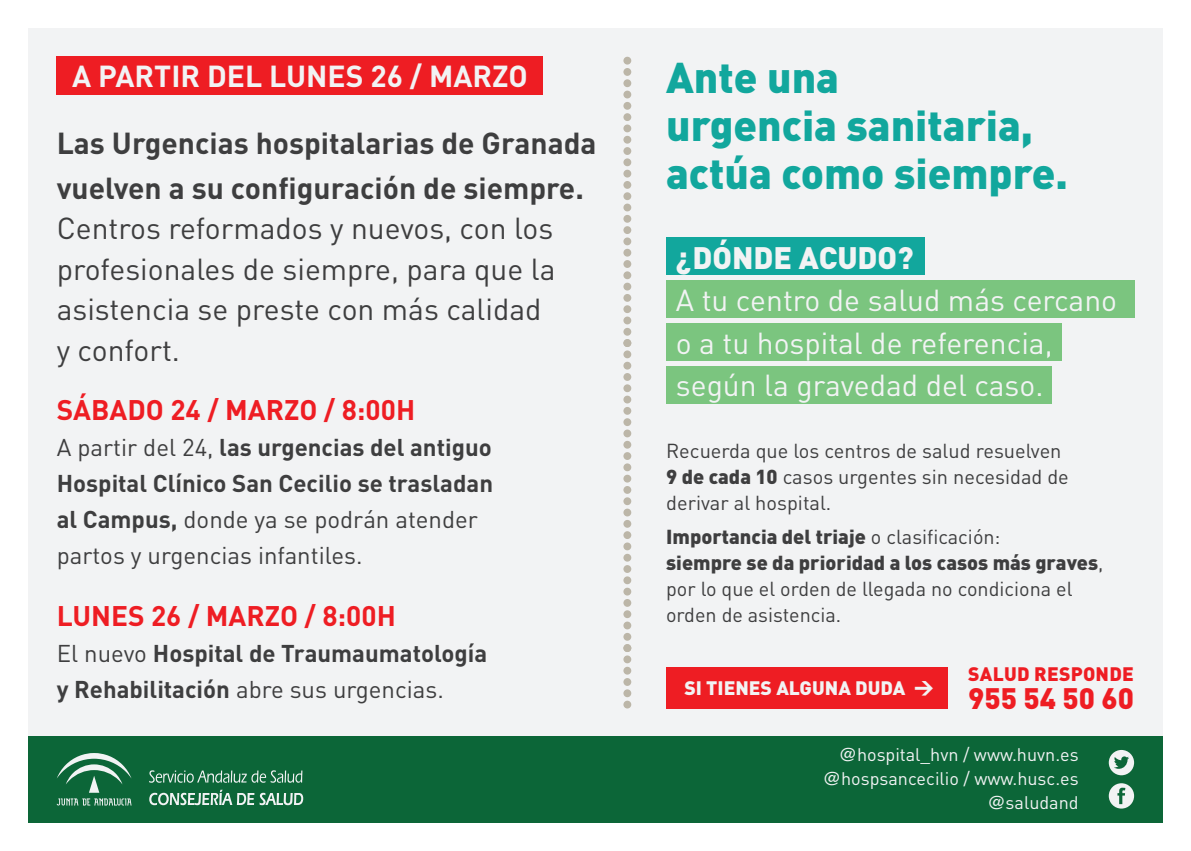
<style>
.page{position:relative;width:1191px;height:851px;background:#fff}
.page>*{position:absolute;margin:0;border:0;box-sizing:border-box;transform-origin:0 0}
.t1{font:900 42.4px/48px "DIN";color:#12a79d}
.t2{font:900 30.6px "DIN";color:#f2f3f4}
.t3{font:30px/40.4px "DIN";color:#3e3e3f}
.t4{font:30px/42.6px "DIN";color:#f2f3f4}
.t5{font:700 30px/44.4px "DIN";color:#3e3e3f}
.t6{font:700 30px "DIN";color:#f2f3f4}
.t7{font:900 29.2px "DIN";color:#ee1d23}
.t8{font:700 28px "DIN";color:#ee1d23}
.t9{font:700 24px/36px "DIN";color:#3e3e3f}
.t10{font:20px/26px "DIN";color:#3e3e3f}
.t11{font:900 19.2px "DIN";color:#f2f3f4}
.t12{font:900 19.2px "DIN";color:#ee1d23}
.t13{font:18px/24px "DIN";color:#f2f3f4;text-align:right}
.s1{font-weight:400}
.s2{font-weight:900}
.s3{font-family:"Helvetica"}
</style>
<div class="page">
<div style="left:28px;top:28px;width:1134px;height:794px;background:#f2f3f4"></div>
<div style="left:28px;top:735px;width:1134px;height:87px;background:#0c6638"></div>
<div style="left:623px;top:91px;width:8px;height:7px;background:#bcb6a8;border-radius:50%"></div>
<div style="left:623px;top:79px;width:8px;height:8px;background:#bcb6a8;border-radius:50%"></div>
<div style="left:623px;top:68px;width:8px;height:8px;background:#bcb6a8;border-radius:50%"></div>
<div style="left:623px;top:57px;width:8px;height:8px;background:#bcb6a8;border-radius:50%"></div>
<div style="left:623px;top:305px;width:8px;height:8px;background:#bcb6a8;border-radius:50%"></div>
<div style="left:623px;top:294px;width:8px;height:8px;background:#bcb6a8;border-radius:50%"></div>
<div style="left:623px;top:282px;width:8px;height:8px;background:#bcb6a8;border-radius:50%"></div>
<div style="left:623px;top:271px;width:8px;height:8px;background:#bcb6a8;border-radius:50%"></div>
<div style="left:623px;top:260px;width:8px;height:8px;background:#bcb6a8;border-radius:50%"></div>
<div style="left:623px;top:249px;width:8px;height:7px;background:#bcb6a8;border-radius:50%"></div>
<div style="left:623px;top:361px;width:8px;height:8px;background:#bcb6a8;border-radius:50%"></div>
<div style="left:623px;top:350px;width:8px;height:8px;background:#bcb6a8;border-radius:50%"></div>
<div style="left:623px;top:339px;width:8px;height:8px;background:#bcb6a8;border-radius:50%"></div>
<div style="left:623px;top:328px;width:8px;height:7px;background:#bcb6a8;border-radius:50%"></div>
<div style="left:623px;top:316px;width:8px;height:8px;background:#bcb6a8;border-radius:50%"></div>
<div style="left:623px;top:237px;width:8px;height:8px;background:#bcb6a8;border-radius:50%"></div>
<div style="left:623px;top:226px;width:8px;height:8px;background:#bcb6a8;border-radius:50%"></div>
<div style="left:623px;top:215px;width:8px;height:8px;background:#bcb6a8;border-radius:50%"></div>
<div style="left:623px;top:203px;width:8px;height:8px;background:#bcb6a8;border-radius:50%"></div>
<div style="left:623px;top:192px;width:8px;height:8px;background:#bcb6a8;border-radius:50%"></div>
<div style="left:623px;top:181px;width:8px;height:8px;background:#bcb6a8;border-radius:50%"></div>
<div style="left:623px;top:170px;width:8px;height:7px;background:#bcb6a8;border-radius:50%"></div>
<div style="left:623px;top:158px;width:8px;height:8px;background:#bcb6a8;border-radius:50%"></div>
<div style="left:623px;top:147px;width:8px;height:8px;background:#bcb6a8;border-radius:50%"></div>
<div style="left:623px;top:136px;width:8px;height:8px;background:#bcb6a8;border-radius:50%"></div>
<div style="left:623px;top:124px;width:8px;height:8px;background:#bcb6a8;border-radius:50%"></div>
<div style="left:623px;top:113px;width:8px;height:8px;background:#bcb6a8;border-radius:50%"></div>
<div style="left:623px;top:102px;width:8px;height:8px;background:#bcb6a8;border-radius:50%"></div>
<div style="left:623px;top:395px;width:8px;height:8px;background:#bcb6a8;border-radius:50%"></div>
<div style="left:623px;top:384px;width:8px;height:8px;background:#bcb6a8;border-radius:50%"></div>
<div style="left:623px;top:373px;width:8px;height:8px;background:#bcb6a8;border-radius:50%"></div>
<div style="left:623px;top:610px;width:8px;height:8px;background:#bcb6a8;border-radius:50%"></div>
<div style="left:623px;top:599px;width:8px;height:7px;background:#bcb6a8;border-radius:50%"></div>
<div style="left:623px;top:587px;width:8px;height:8px;background:#bcb6a8;border-radius:50%"></div>
<div style="left:623px;top:576px;width:8px;height:8px;background:#bcb6a8;border-radius:50%"></div>
<div style="left:623px;top:565px;width:8px;height:8px;background:#bcb6a8;border-radius:50%"></div>
<div style="left:623px;top:553px;width:8px;height:8px;background:#bcb6a8;border-radius:50%"></div>
<div style="left:623px;top:666px;width:8px;height:8px;background:#bcb6a8;border-radius:50%"></div>
<div style="left:623px;top:655px;width:8px;height:8px;background:#bcb6a8;border-radius:50%"></div>
<div style="left:623px;top:644px;width:8px;height:8px;background:#bcb6a8;border-radius:50%"></div>
<div style="left:623px;top:632px;width:8px;height:8px;background:#bcb6a8;border-radius:50%"></div>
<div style="left:623px;top:700px;width:8px;height:8px;background:#bcb6a8;border-radius:50%"></div>
<div style="left:623px;top:689px;width:8px;height:8px;background:#bcb6a8;border-radius:50%"></div>
<div style="left:623px;top:678px;width:8px;height:7px;background:#bcb6a8;border-radius:50%"></div>
<div style="left:623px;top:621px;width:8px;height:8px;background:#bcb6a8;border-radius:50%"></div>
<div style="left:623px;top:542px;width:8px;height:8px;background:#bcb6a8;border-radius:50%"></div>
<div style="left:623px;top:531px;width:8px;height:8px;background:#bcb6a8;border-radius:50%"></div>
<div style="left:623px;top:520px;width:8px;height:7px;background:#bcb6a8;border-radius:50%"></div>
<div style="left:623px;top:508px;width:8px;height:8px;background:#bcb6a8;border-radius:50%"></div>
<div style="left:623px;top:497px;width:8px;height:8px;background:#bcb6a8;border-radius:50%"></div>
<div style="left:623px;top:486px;width:8px;height:8px;background:#bcb6a8;border-radius:50%"></div>
<div style="left:623px;top:474px;width:8px;height:8px;background:#bcb6a8;border-radius:50%"></div>
<div style="left:623px;top:463px;width:8px;height:8px;background:#bcb6a8;border-radius:50%"></div>
<div style="left:623px;top:452px;width:8px;height:8px;background:#bcb6a8;border-radius:50%"></div>
<div style="left:623px;top:441px;width:8px;height:7px;background:#bcb6a8;border-radius:50%"></div>
<div style="left:623px;top:429px;width:8px;height:8px;background:#bcb6a8;border-radius:50%"></div>
<div style="left:623px;top:418px;width:8px;height:8px;background:#bcb6a8;border-radius:50%"></div>
<div style="left:623px;top:407px;width:8px;height:7px;background:#bcb6a8;border-radius:50%"></div>
<div style="left:57px;top:57px;width:486px;height:38px;background:#ee1d23"></div>
<div style="left:666px;top:237px;width:258px;height:37px;background:#12a79d"></div>
<div style="left:666px;top:280px;width:468px;height:38px;background:#7bc57f"></div>
<div style="left:666px;top:323px;width:396px;height:38px;background:#7bc57f"></div>
<div style="left:666px;top:366px;width:385px;height:38px;background:#7bc57f"></div>
<div style="left:666px;top:666px;width:281px;height:42px;background:#ee1d23"></div>
<svg style="left:1108px;top:783px;width:26px;height:25px"></svg>
<svg style="left:1108px;top:750px;width:26px;height:25px"></svg>
<svg style="left:149px;top:770px;width:153px;height:12px"></svg>
<svg style="left:149px;top:789px;width:154px;height:16px"></svg>
<svg style="left:57px;top:753px;width:74px;height:52px"></svg>
<h3 class="t6" style="left:72px;top:56px;width:457px">A PARTIR DEL LUNES 26 / MARZO</h3>
<h3 class="t5" style="left:57px;top:120px;width:541px">Las Urgencias hospitalarias de Granada vuelven a su configuración de siempre.</h3>
<h3 class="t3" style="left:57px;top:208px;width:500px">Centros reformados y nuevos, con los profesionales de siempre, para que la asistencia se preste con más calidad y confort.</h3>
<h3 class="t8" style="left:57px;top:391px;width:360px">SÁBADO 24 / MARZO / 8:00H</h3>
<p class="t9" style="left:57px;top:428px;width:438px"><span class="s1">A partir del 24,</span> las urgencias del antiguo Hospital Clínico San Cecilio se trasladan al Campus, <span class="s1">donde ya se podrán atender partos y urgencias infantiles.</span></p>
<h3 class="t8" style="left:57px;top:597px;width:341px">LUNES 26 / MARZO / 8:00H</h3>
<p class="t9" style="left:57px;top:634px;width:432px"><span class="s1">El nuevo</span> Hospital de Traumaumatología y Rehabilitación <span class="s1">abre sus urgencias.</span></p>
<h1 class="t1" style="left:666px;top:51px;width:403px">Ante una<br>urgencia sanitaria, actúa como siempre.</h1>
<h2 class="t2" style="left:676px;top:237px;width:239px">¿DÓNDE ACUDO?</h2>
<h3 class="t4" style="left:676px;top:278px;width:443px">A tu centro de salud más cercano o a tu hospital de referencia, según la gravedad del caso.</h3>
<p class="t10" style="left:666px;top:437px;width:404px">Recuerda que los centros de salud resuelven<br><span class="s2">9 de cada 10</span> casos urgentes sin necesidad de derivar al hospital.</p>
<p class="t10" style="left:666px;top:523px;width:439px"><span class="s2">Importancia del triaje</span> o clasificación:<br><span class="s2">siempre se da prioridad a los casos más graves</span>, por lo que el orden de llegada no condiciona el orden de asistencia.</p>
<p class="t12" style="left:968px;top:661px;width:167px">SALUD RESPONDE</p>
<h3 class="t7" style="left:968px;top:678px;width:167px">955 54 50 60</h3>
<p class="t13" style="left:823px;top:741px;width:257px"><span class="s3">@</span>hospital_hvn / www.huvn.es <span class="s3">@</span>hospsancecilio / www.husc.es <span class="s3">@</span>saludand</p>
<p class="t11" style="left:684px;top:675px;width:251px">SI TIENES ALGUNA DUDA &gt;</p>
</div>
